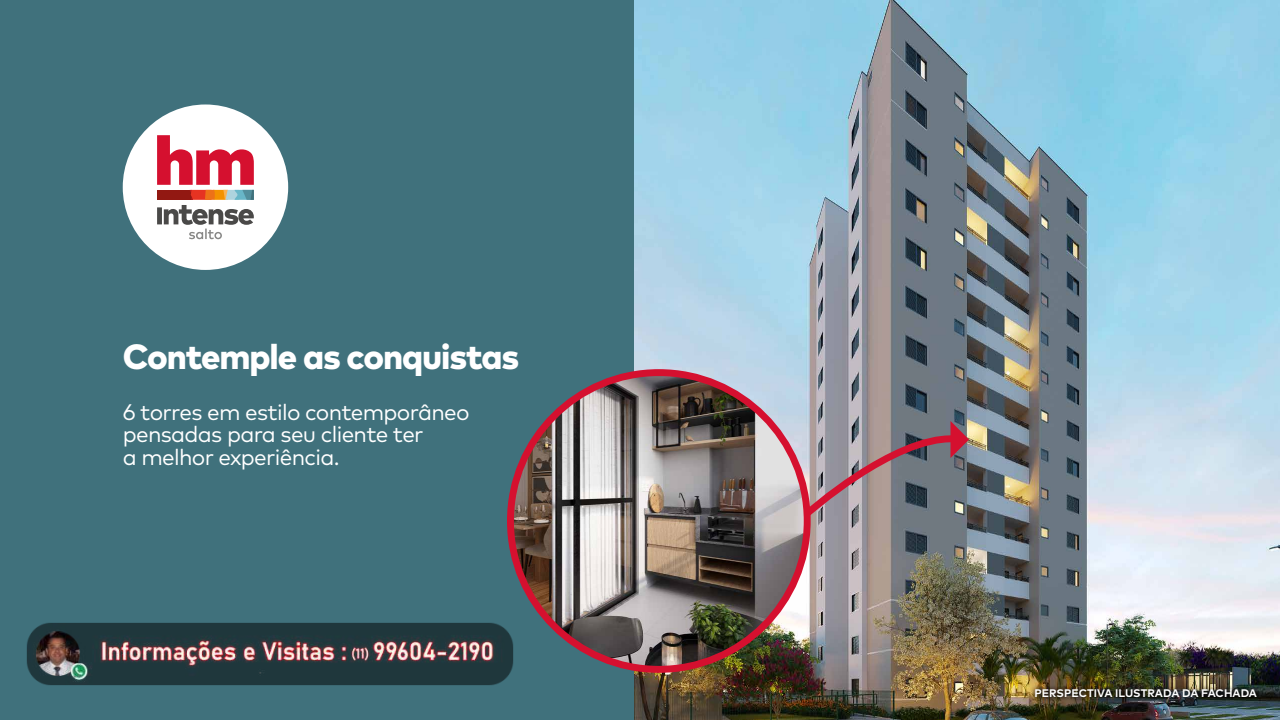
<style>
.page{position:relative;width:1280px;height:720px;background:#fff}
.page>*{position:absolute;margin:0;border:0;box-sizing:border-box;transform-origin:0 0}
.t1{font:800 35px "Mark Pro";letter-spacing:-.03em;color:#fff}
.t2{font:22.5px/22.5px "Mark Pro";letter-spacing:-.03em;color:#fff}
.t3{font:700 11px "Mark Pro";letter-spacing:.005em;color:#fff}
</style>
<div class="page">
<img style="left:634px;top:0;width:646px;height:720px">
<div style="left:1030px;top:684px;width:232px;height:18px;background:#000;opacity:.75"></div>
<div style="left:0;top:0;width:634px;height:720px;background:#40717c"></div>
<div style="left:123px;top:104px;width:165px;height:166px;background:#fff;border-radius:50%"></div>
<svg style="left:157px;top:135px;width:97px;height:104px"></svg>
<img style="left:510px;top:373px;width:297px;height:296px;border-radius:148px">
<svg style="left:800px;top:421px;width:169px;height:100px;background:#917d85"></svg>
<img style="left:26px;top:623px;width:488px;height:62px">
<h1 class="t1" style="left:123px;top:330px;width:398px">Contemple as conquistas</h1>
<p class="t2" style="left:123px;top:399px;width:348px">6 torres em estilo contemporâneo pensadas para seu cliente ter<br>a melhor experiência.</p>
<p class="t3" style="left:1034px;top:685px;width:224px">PERSPECTIVA ILUSTRADA DA FACHADA</p>
</div>
